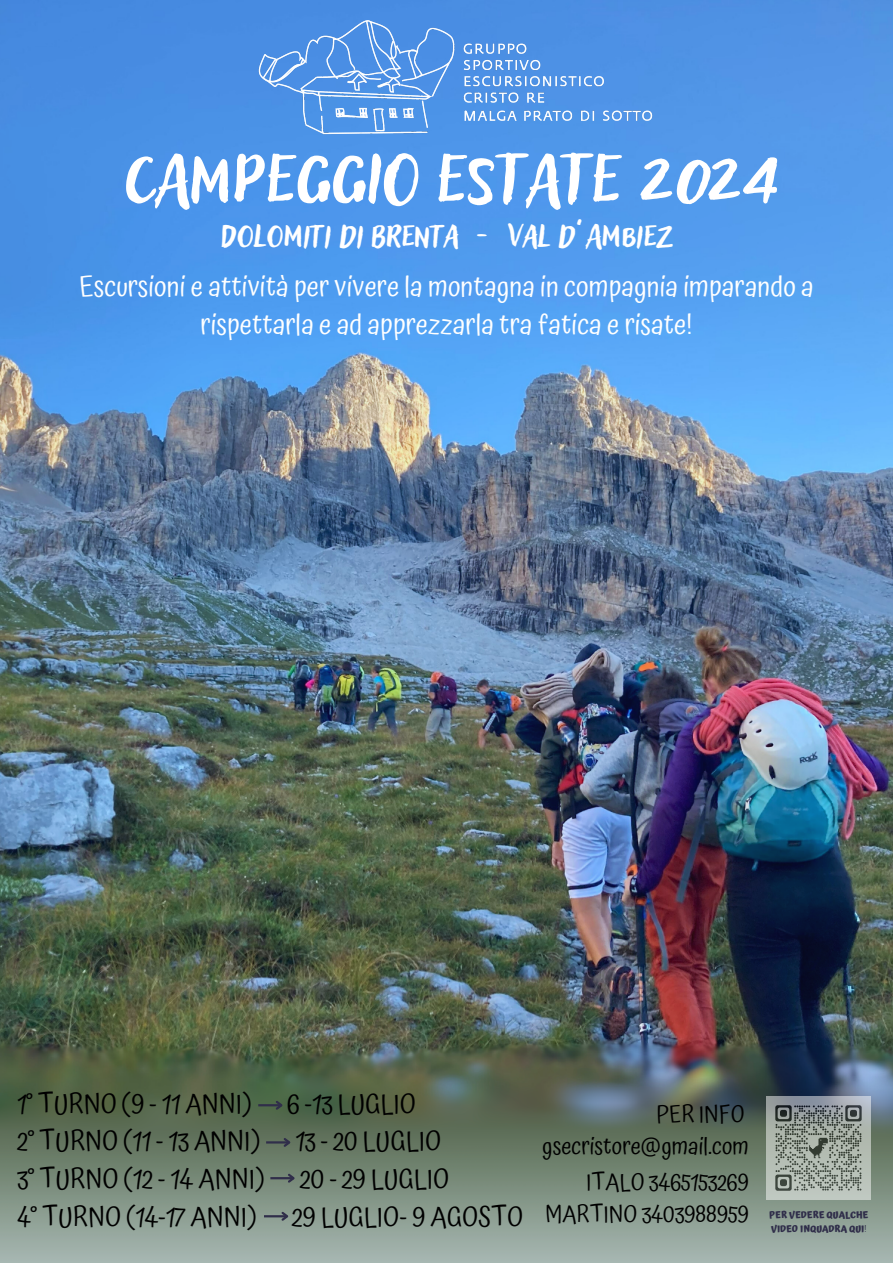
<style>
.page{position:relative;width:893px;height:1263px;background:#fff}
.page>*{position:absolute;margin:0;border:0;box-sizing:border-box;transform-origin:0 0}
.t1{font:89.25px "Adlery Pro Blockletter";color:#fff}
.t2{font:41.25px "Adlery Pro Blockletter";color:#fff}
.t3{font:28.12px/38.8px "Atma";color:#fff;text-align:center}
.t4{font:27px "Atma";color:#000}
.t5{font:23.25px/32.1px "Atma";color:#000;text-align:right}
.t6{font:700 9.52px/13.1px "Atma";color:#302e4a}
.s1{font-weight:400}
</style>
<div class="page">
<img style="left:0;top:0;width:893px;height:1263px">
<hr style="left:258px;top:1104px;width:23px;height:2px;background:#302e4a">
<svg style="left:274px;top:1099px;width:11px;height:13px"></svg>
<hr style="left:264px;top:1215px;width:23px;height:2px;background:#302e4a">
<svg style="left:279px;top:1210px;width:12px;height:13px"></svg>
<hr style="left:270px;top:1177px;width:23px;height:2px;background:#302e4a">
<svg style="left:286px;top:1172px;width:11px;height:13px"></svg>
<hr style="left:266px;top:1141px;width:23px;height:2px;background:#302e4a">
<svg style="left:282px;top:1136px;width:11px;height:13px"></svg>
<img style="left:767px;top:1096px;width:103px;height:103px">
<img style="left:243px;top:0;width:420px;height:236px">
<h4 class="t1" style="left:125px;top:118px;width:658px">CAMPEGGIO ESTATE 2024</h4>
<h3 class="t2" style="left:220px;top:207px;width:453px">Dolomiti di Brenta - Val d’Ambiez</h3>
<p class="t3" style="left:79px;top:266px;width:736px">Escursioni e attività per vivere la montagna in compagnia imparando a rispettarla e ad apprezzarla tra fatica e risate!</p>
<p class="t4" style="left:17px;top:1087px;width:236px">1° TURNO (9 - 11 ANNI)</p>
<p class="t4" style="left:287px;top:1087px;width:131px">6 -13 LUGLIO</p>
<p class="t4" style="left:17px;top:1125px;width:245px">2° TURNO (11 - 13 ANNI)</p>
<p class="t4" style="left:295px;top:1125px;width:147px">13 - 20 LUGLIO</p>
<p class="t4" style="left:17px;top:1163px;width:249px">3° TURNO (12 - 14 ANNI)</p>
<p class="t4" style="left:300px;top:1163px;width:151px">20 - 29 LUGLIO</p>
<h1 class="t4" style="left:17px;top:1200px;width:241px">4° TURNO (14-17 ANNI)</h1>
<h1 class="t4" style="left:292px;top:1200px;width:233px">29 LUGLIO- 9 AGOSTO</h1>
<h6 class="t5" style="left:542px;top:1098px;width:208px">PER INFO gsecristore@gmail.com</h6>
<h5 class="t5" style="left:545px;top:1166px;width:205px">ITALO 3465153269<br>MARTINO 3403988959</h5>
<p class="t6" style="left:769px;top:1208px;width:101px">PER VEDERE QUALCHE<br>VIDEO INQUADRA QUI<span class="s1">!</span></p>
</div>
